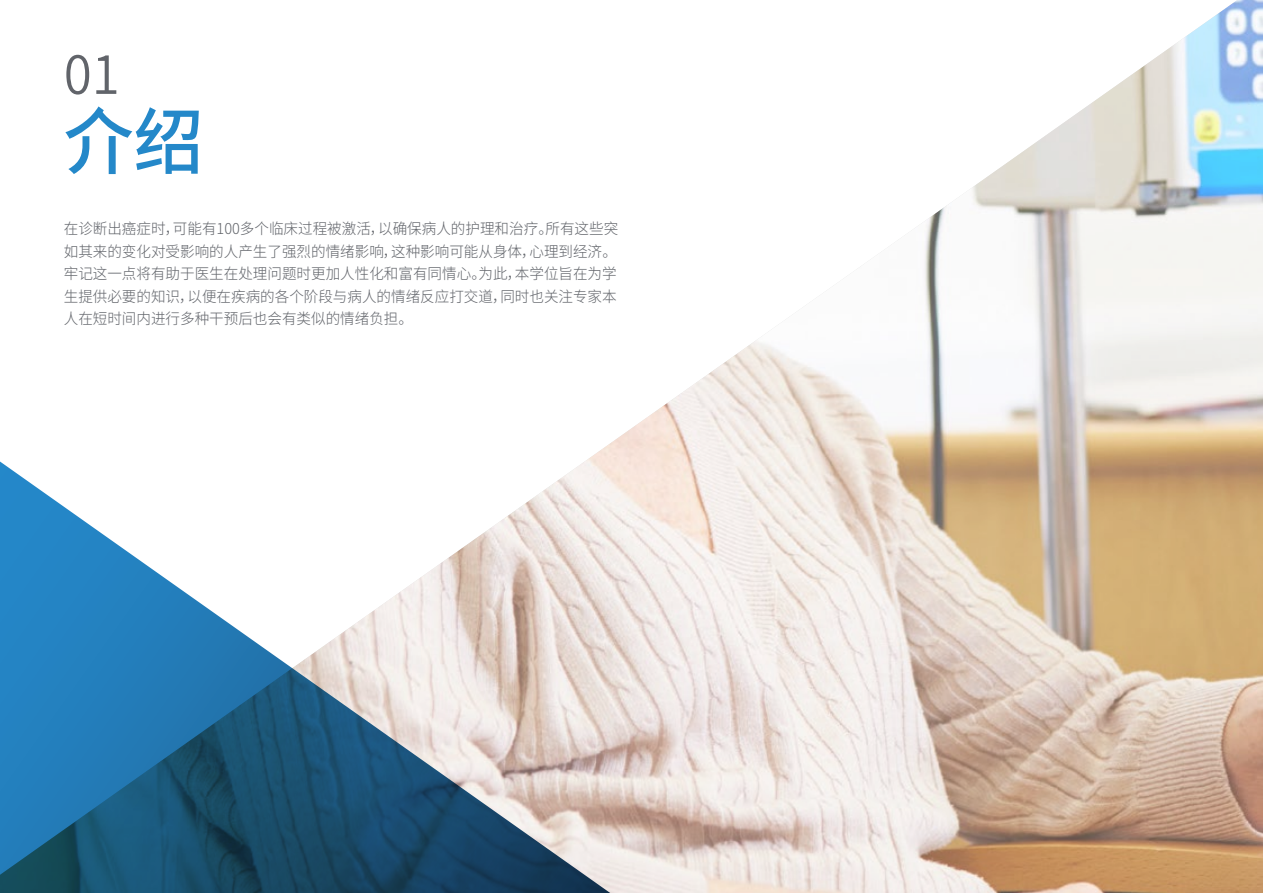
<style>
.page{position:relative;width:1263px;height:893px;background:#fff}
.page>*{position:absolute;margin:0;border:0;box-sizing:border-box;transform-origin:0 0}
.t1{font:500 72px "Source Han Sans CN";color:#2488c9}
.t2{font:52.5px "Source Han Sans CN";color:#61646a}
.t3{font:300 15px/22.5px "Source Han Sans CN";color:#61646a;text-align:justify}
</style>
<div class="page">
<img style="left:607px;top:0;width:656px;height:893px">
<svg style="left:0;top:446px;width:640px;height:447px"></svg>
<h2 class="t2" style="left:64px;top:45px;width:57px">01</h2>
<h1 class="t1" style="left:64px;top:101px;width:141px">介绍</h1>
<p class="t3" style="left:64px;top:218px;width:556px">在诊断出癌症时，可能有100多个临床过程被激活，以确保病人的护理和治疗。所有这些突如其来的变化对受影响的人产生了强烈的情绪影响，这种影响可能从身体，心理到经济。牢记这一点将有助于医生在处理问题时更加人性化和富有同情心。为此，本学位旨在为学生提供必要的知识，以便在疾病的各个阶段与病人的情绪反应打交道，同时也关注专家本人在短时间内进行多种干预后也会有类似的情绪负担。</p>
</div>
